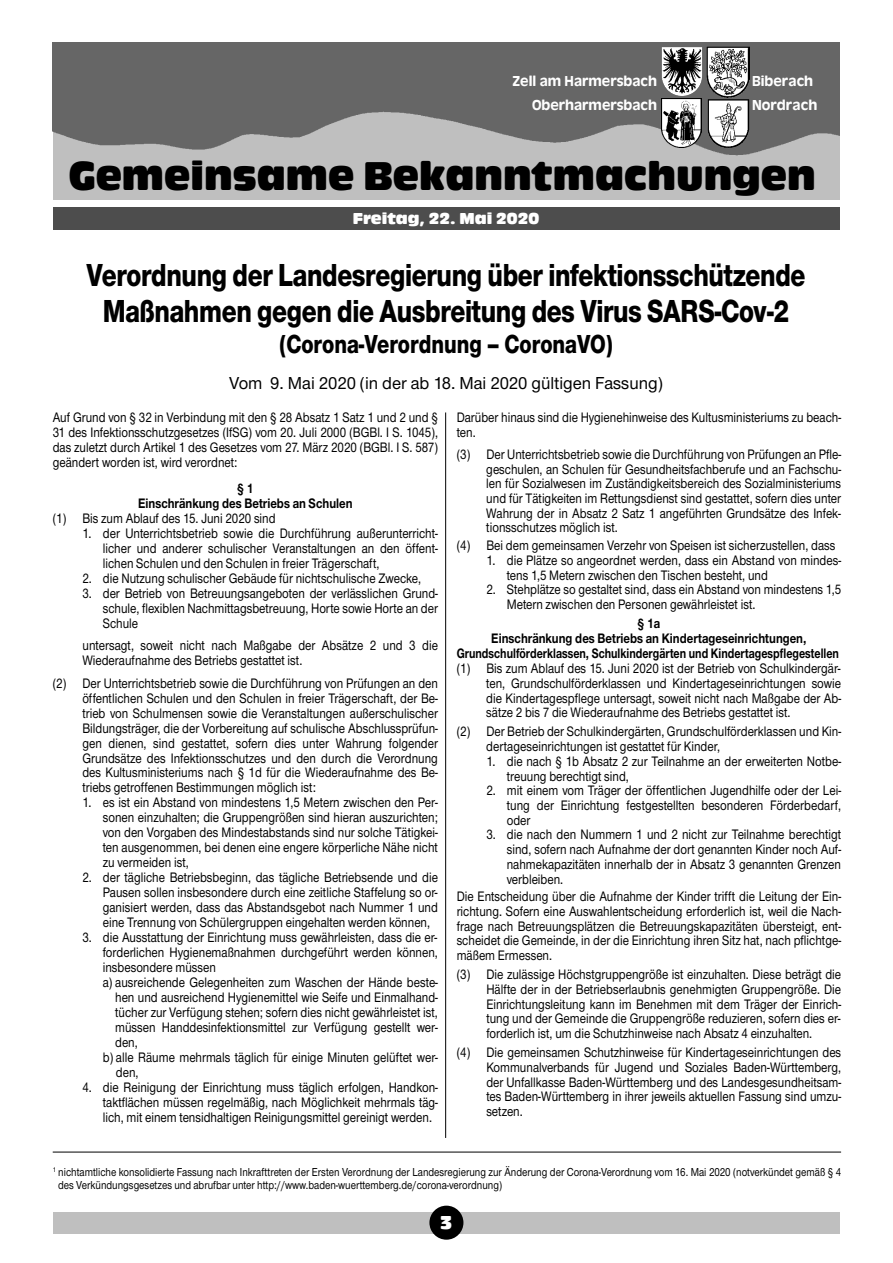
<style>
.page{position:relative;width:893px;height:1263px;background:#fff}
.page>*{position:absolute;margin:0;border:0;box-sizing:border-box;transform-origin:0 0}
.t1{font:42px "Antique Olive T Compact Ro 1";color:#000;scale:.95 1}
.t2{font:800 33px/36px "Nimbus Sans Novus T";letter-spacing:-.01em;color:#000;text-align:center;scale:.8 1}
.t3{font:800 27px "Nimbus Sans Novus T";color:#000;scale:.8 1}
.t4{font:19.5px "Antique Olive T Compact Ro 1";color:#fff}
.t5{font:500 18px "Nimbus Sans Novus T";color:#000}
.t6{font:16.5px "Antique Olive T Compact Ro 1";color:#fff}
.t7{font:15px "Antique Olive T Medium Ro 1";color:#fff}
.t8{font:500 14.25px/15px "Nimbus Sans Novus T";color:#000;text-align:justify;scale:.85 1}
.t9{font:700 14.25px "Nimbus Sans Novus T";color:#000;scale:.85 1}
.t10{font:700 14.25px "Nimbus Sans Novus T";color:#000;scale:.8 1}
.t11{font:500 12px/13.5px "Nimbus Sans Novus T";color:#000;scale:.85 1}
</style>
<div class="page">
<div style="left:53px;top:1212px;width:786px;height:21px;background:#bfbfbf"></div>
<div style="left:429px;top:1206px;width:34px;height:34px;background:#000;border-radius:50%"></div>
<hr style="left:445px;top:412px;width:1px;height:726px;background:#000">
<div style="left:53px;top:43px;width:786px;height:157px;background:#bfbfbf"></div>
<img style="left:53px;top:43px;width:786px;height:113px">
<img style="left:706px;top:47px;width:44px;height:101px">
<img style="left:661px;top:98px;width:40px;height:50px">
<img style="left:662px;top:47px;width:40px;height:49px">
<div style="left:53px;top:207px;width:786px;height:23px;background:#4d4d4d"></div>
<hr style="left:53px;top:1152px;width:788px;height:1px;background:#000">
<p class="t7" style="left:513px;top:73px;width:146px">Zell am Harmersbach</p>
<p class="t7" style="left:752px;top:73px;width:63px">Biberach</p>
<p class="t7" style="left:532px;top:97px;width:127px">Oberharmersbach</p>
<p class="t7" style="left:752px;top:97px;width:67px">Nordrach</p>
<p class="t1" style="left:69px;top:161px;width:788px">Gemeinsame Bekanntmachungen</p>
<p class="t6" style="left:353px;top:212px;width:188px">Freitag, 22. Mai 2020</p>
<p class="t2" style="left:87px;top:259px;width:900px">Verordnung der Landesregierung über infektionsschützende<br>Maßnahmen gegen die Ausbreitung des Virus SARS-Cov-2</p>
<p class="t3" style="left:279px;top:333px;width:418px">(Corona-Verordnung – CoronaVO)</p>
<p class="t5" style="left:229px;top:377px;width:435px">Vom 9. Mai 2020 (in der ab 18. Mai 2020 gültigen Fassung)</p>
<p class="t8" style="left:53px;top:411px;width:455px">Auf Grund von § 32 in Verbindung mit den § 28 Absatz 1 Satz 1 und 2 und § 31 des Infektionsschutzgesetzes (IfSG) vom 20. Juli 2000 (BGBl. I S. 1045), das zuletzt durch Artikel 1 des Gesetzes vom 27. März 2020 (BGBl. I S. 587) geändert worden ist, wird verordnet:</p>
<p class="t9" style="left:237px;top:483px;width:21px">§ 1</p>
<p class="t9" style="left:138px;top:499px;width:254px">Einschränkung des Betriebs an Schulen</p>
<p class="t8" style="left:53px;top:512px;width:264px">(1) Bis zum Ablauf des 15. Juni 2020 sind</p>
<p class="t8" style="left:103px;top:527px;width:396px;text-indent:-20px">1. der Unterrichtsbetrieb sowie die Durchführung außerunterricht&shy;licher und anderer schulischer Veranstaltungen an den öffent&shy;lichen Schulen und den Schulen in freier Trägerschaft,</p>
<p class="t8" style="left:82px;top:572px;width:400px">2. die Nutzung schulischer Gebäude für nichtschulische Zwecke,</p>
<p class="t8" style="left:103px;top:587px;width:396px;text-indent:-20px">3. der Betrieb von Betreuungsangeboten der verlässlichen Grund&shy;schule, flexiblen Nachmittagsbetreuung, Horte sowie Horte an der Schule</p>
<p class="t8" style="left:82px;top:639px;width:420px">untersagt, soweit nicht nach Maßgabe der Absätze 2 und 3 die<br>Wiederaufnahme des Betriebs gestattet ist.</p>
<p class="t8" style="left:82px;top:677px;width:420px;text-indent:-30px">(2) Der Unterrichtsbetrieb sowie die Durchführung von Prüfungen an den öffentlichen Schulen und den Schulen in freier Trägerschaft, der Be&shy;trieb von Schulmensen sowie die Veranstaltungen außerschulischer Bildungsträger, die der Vorbereitung auf schulische Abschlussprüfun&shy;gen dienen, sind gestattet, sofern dies unter Wahrung folgender Grundsätze des Infektionsschutzes und den durch die Verordnung des Kultusministeriums nach § 1d für die Wiederaufnahme des Be&shy;triebs getroffenen Bestimmungen möglich ist:</p>
<p class="t8" style="left:103px;top:796px;width:396px;text-indent:-20px">1. es ist ein Abstand von mindestens 1,5 Metern zwischen den Per&shy;sonen einzuhalten; die Gruppengrößen sind hieran auszurichten; von den Vorgaben des Mindestabstands sind nur solche Tätigkei&shy;ten ausgenommen, bei denen eine engere körperliche Nähe nicht zu vermeiden ist,</p>
<p class="t8" style="left:103px;top:871px;width:396px;text-indent:-20px">2. der tägliche Betriebsbeginn, das tägliche Betriebsende und die Pausen sollen insbesondere durch eine zeitliche Staffelung so or&shy;ganisiert werden, dass das Abstandsgebot nach Nummer 1 und eine Trennung von Schülergruppen eingehalten werden können,</p>
<p class="t8" style="left:103px;top:931px;width:396px;text-indent:-20px">3. die Ausstattung der Einrichtung muss gewährleisten, dass die er&shy;forderlichen Hygienemaßnahmen durchgeführt werden können, insbesondere müssen</p>
<p class="t8" style="left:115px;top:976px;width:381px;text-indent:-12px">a) ausreichende Gelegenheiten zum Waschen der Hände beste&shy;hen und ausreichend Hygienemittel wie Seife und Einmalhand&shy;tücher zur Verfügung stehen; sofern dies nicht gewährleistet ist, müssen Handdesinfektionsmittel zur Verfügung gestellt wer&shy;den,</p>
<p class="t8" style="left:116px;top:1051px;width:380px;text-indent:-13px">b) alle Räume mehrmals täglich für einige Minuten gelüftet wer&shy;den,</p>
<p class="t8" style="left:103px;top:1081px;width:396px;text-indent:-20px">4. die Reinigung der Einrichtung muss täglich erfolgen, Handkon&shy;taktflächen müssen regelmäßig, nach Möglichkeit mehrmals täg&shy;lich, mit einem tensidhaltigen Reinigungsmittel gereinigt werden.</p>
<p class="t8" style="left:457px;top:411px;width:454px">Darüber hinaus sind die Hygienehinweise des Kultusministeriums zu beach&shy;ten.</p>
<p class="t8" style="left:486px;top:448px;width:419px;text-indent:-30px">(3) Der Unterrichtsbetrieb sowie die Durchführung von Prüfungen an Pfle&shy;geschulen, an Schulen für Gesundheitsfachberufe und an Fachschu&shy;len für Sozialwesen im Zuständigkeitsbereich des Sozialministeriums und für Tätigkeiten im Rettungsdienst sind gestattet, sofern dies unter Wahrung der in Absatz 2 Satz 1 angeführten Grundsätze des Infek&shy;tionsschutzes möglich ist.</p>
<p class="t8" style="left:457px;top:539px;width:447px">(4) Bei dem gemeinsamen Verzehr von Speisen ist sicherzustellen, dass</p>
<p class="t8" style="left:507px;top:554px;width:395px;text-indent:-20px">1. die Plätze so angeordnet werden, dass ein Abstand von mindes&shy;tens 1,5 Metern zwischen den Tischen besteht, und</p>
<p class="t8" style="left:507px;top:583px;width:395px;text-indent:-20px">2. Stehplätze so gestaltet sind, dass ein Abstand von mindestens 1,5<br>Metern zwischen den Personen gewährleistet ist.</p>
<p class="t9" style="left:638px;top:619px;width:28px">§ 1a</p>
<p class="t9" style="left:491px;top:634px;width:372px">Einschränkung des Betriebs an Kindertageseinrichtungen,</p>
<p class="t10" style="left:457px;top:649px;width:479px">Grundschulförderklassen, Schulkindergärten und Kindertagespflegestellen</p>
<p class="t8" style="left:486px;top:662px;width:419px;text-indent:-30px">(1) Bis zum Ablauf des 15. Juni 2020 ist der Betrieb von Schulkindergär&shy;ten, Grundschulförderklassen und Kindertageseinrichtungen sowie die Kindertagespflege untersagt, soweit nicht nach Maßgabe der Ab&shy;sätze 2 bis 7 die Wiederaufnahme des Betriebs gestattet ist.</p>
<p class="t8" style="left:486px;top:726px;width:419px;text-indent:-30px">(2) Der Betrieb der Schulkindergärten, Grundschulförderklassen und Kin&shy;dertageseinrichtungen ist gestattet für Kinder,</p>
<p class="t8" style="left:507px;top:755px;width:395px;text-indent:-20px">1. die nach § 1b Absatz 2 zur Teilnahme an der erweiterten Notbe&shy;treuung berechtigt sind,</p>
<p class="t8" style="left:507px;top:784px;width:395px;text-indent:-20px">2. mit einem vom Träger der öffentlichen Jugendhilfe oder der Lei&shy;tung der Einrichtung festgestellten besonderen Förderbedarf, oder</p>
<p class="t8" style="left:507px;top:829px;width:395px;text-indent:-20px">3. die nach den Nummern 1 und 2 nicht zur Teilnahme berechtigt sind, sofern nach Aufnahme der dort genannten Kinder noch Auf&shy;nahmekapazitäten innerhalb der in Absatz 3 genannten Grenzen verbleiben.</p>
<p class="t8" style="left:457px;top:890px;width:454px">Die Entscheidung über die Aufnahme der Kinder trifft die Leitung der Ein&shy;richtung. Sofern eine Auswahlentscheidung erforderlich ist, weil die Nach&shy;frage nach Betreuungsplätzen die Betreuungskapazitäten übersteigt, ent&shy;scheidet die Gemeinde, in der die Einrichtung ihren Sitz hat, nach pflichtge&shy;mäßem Ermessen.</p>
<p class="t8" style="left:486px;top:968px;width:419px;text-indent:-30px">(3) Die zulässige Höchstgruppengröße ist einzuhalten. Diese beträgt die Hälfte der in der Betriebserlaubnis genehmigten Gruppengröße. Die Einrichtungsleitung kann im Benehmen mit dem Träger der Einrich&shy;tung und der Gemeinde die Gruppengröße reduzieren, sofern dies er&shy;forderlich ist, um die Schutzhinweise nach Absatz 4 einzuhalten.</p>
<p class="t8" style="left:486px;top:1047px;width:419px;text-indent:-30px">(4) Die gemeinsamen Schutzhinweise für Kindertageseinrichtungen des Kommunalverbands für Jugend und Soziales Baden-Württemberg, der Unfallkasse Baden-Württemberg und des Landesgesundheitsam&shy;tes Baden-Württemberg in ihrer jeweils aktuellen Fassung sind umzu&shy;setzen.</p>
<p class="t11" style="left:58px;top:1166px;width:923px;text-indent:-5px"><sup>1</sup> nichtamtliche konsolidierte Fassung nach Inkrafttreten der Ersten Verordnung der Landesregierung zur Änderung der Corona-Verordnung vom 16. Mai 2020 (notverkündet gemäß § 4 des Verkündungsgesetzes und abrufbar unter http://www.baden-wuerttemberg.de/corona-verordnung)</p>
<p class="t4" style="left:440px;top:1215px;width:14px">3</p>
</div>
